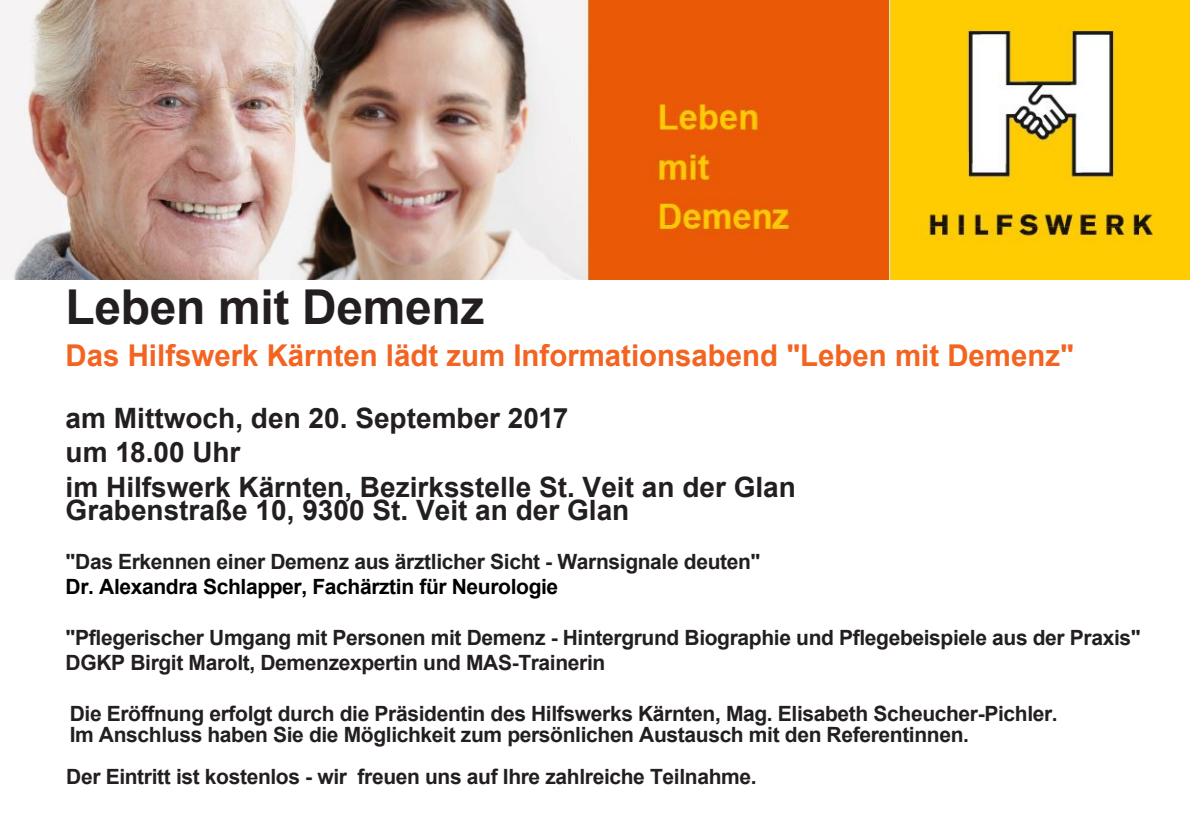
<style>
.page{position:relative;width:1191px;height:840px;background:#fff}
.page>*{position:absolute;margin:0;border:0;box-sizing:border-box;transform-origin:0 0}
.t1{font:700 48px "Arial";letter-spacing:-.005em;color:#231f20}
.t2{font:700 30px "Arial";color:#f36421}
.t3{font:700 28px/34.6px "Arial";color:#231f20}
.t4{font:700 21px/25.2px "Arial";letter-spacing:-.015em;color:#231f20}
.t5{font:700 21px "Arial";letter-spacing:-.015em;color:#000}
.s1{font-style:inherit}
</style>
<div class="page">
<img style="left:0;top:0;width:1189px;height:280px">
<h1 class="t1" style="left:66px;top:273px;width:420px">Leben mit Demenz</h1>
<h2 class="t2" style="left:66px;top:334px;width:1010px">Das Hilfswerk Kärnten lädt zum Informationsabend "Leben mit Demenz"</h2>
<h3 class="t3" style="left:66px;top:401px;width:732px">am Mittwoch<span class="s1">, den</span> 20. September <span class="s1">2017<br>um 18.</span>0<span class="s1">0 Uhr<br></span>im Hilfswerk Kärnten, Bezirksstelle St. Veit an der Glan</h3>
<h3 class="t3" style="left:66px;top:493px;width:565px">Grabenstraße 10, 9300 St. Veit an der Glan</h3>
<p class="t4" style="left:66px;top:549px;width:696px">"Das Erkennen einer Demenz aus ärztlicher Sicht - Warnsignale deuten"</p>
<p class="t5" style="left:66px;top:571px;width:494px">Dr. Alexandra Schlapper, Fachärztin für Neurologie</p>
<p class="t4" style="left:66px;top:624px;width:1076px">"Pflegerischer Umgang mit Personen mit Demenz - Hintergrund Biographie und Pflegebeispiele aus der Praxis"<br>DGKP Birgit Marolt, Demenzexpertin und MAS-Trainerin</p>
<p class="t4" style="left:70px;top:702px;width:989px;line-height:21px">Die Eröffnung erfolgt durch die Präsidentin des Hilfswerks Kärnten, Mag. Elisabeth Scheucher-Pichler.<br>Im Anschluss haben Sie die Möglichkeit zum persönlichen Austausch mit den Referentinnen.</p>
<p class="t4" style="left:66px;top:764px;width:692px">Der Eintritt ist kostenlos - wir freuen uns auf Ihre zahlreiche Teilnahme.</p>
</div>
